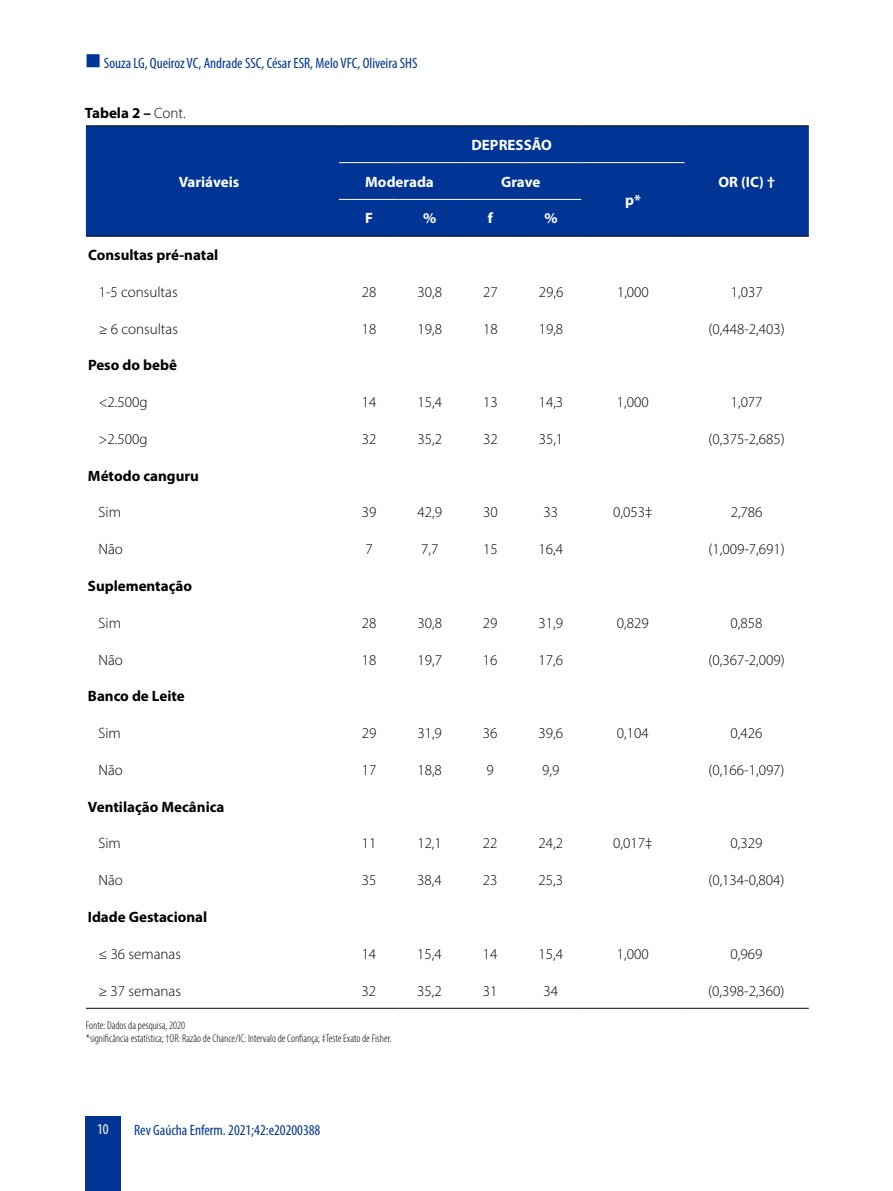
<style>
.page{position:relative;width:893px;height:1191px;background:#fff}
.page>*{position:absolute;margin:0;border:0;box-sizing:border-box;transform-origin:0 0}
.t1{font:300 15px "Myriad Pro";color:#000}
.t2{font:700 15px "Myriad Pro";color:#000}
.t3{font:condensed 15px "Myriad Pro";color:#003595}
.t4{font:700 15px "Myriad Pro";color:#fff}
.t5{font:condensed 15px "Myriad Pro";color:#fff}
.t6{font:300 condensed 11.25px/13.5px "Myriad Pro";color:#000}
.s1{font-weight:300}
</style>
<div class="page">
<div style="left:85px;top:1116px;width:36px;height:75px;background:#003595"></div>
<div style="left:86px;top:126px;width:723px;height:110px;background:#003595"></div>
<hr style="left:339px;top:236px;width:61px;height:1px;background:#000">
<hr style="left:400px;top:236px;width:60px;height:1px;background:#000">
<hr style="left:460px;top:236px;width:61px;height:1px;background:#000">
<hr style="left:521px;top:236px;width:60px;height:1px;background:#000">
<hr style="left:581px;top:236px;width:104px;height:1px;background:#000">
<hr style="left:86px;top:1008px;width:253px;height:1px;background:#000">
<hr style="left:339px;top:1008px;width:61px;height:1px;background:#000">
<hr style="left:400px;top:1008px;width:60px;height:1px;background:#000">
<hr style="left:460px;top:1008px;width:61px;height:1px;background:#000">
<hr style="left:521px;top:1008px;width:60px;height:1px;background:#000">
<hr style="left:581px;top:1008px;width:104px;height:1px;background:#000">
<hr style="left:685px;top:1008px;width:124px;height:1px;background:#000">
<hr style="left:685px;top:125px;width:124px;height:1px;background:#000">
<hr style="left:685px;top:236px;width:124px;height:1px;background:#000">
<hr style="left:339px;top:125px;width:61px;height:1px;background:#000">
<hr style="left:400px;top:125px;width:60px;height:1px;background:#000">
<hr style="left:460px;top:125px;width:61px;height:1px;background:#000">
<hr style="left:521px;top:125px;width:60px;height:1px;background:#000">
<hr style="left:581px;top:125px;width:104px;height:1px;background:#000">
<hr style="left:86px;top:125px;width:253px;height:1px;background:#000">
<hr style="left:86px;top:236px;width:253px;height:1px;background:#000">
<hr style="left:339px;top:162px;width:61px;height:1px;background:#fff">
<hr style="left:400px;top:162px;width:60px;height:1px;background:#fff">
<hr style="left:460px;top:162px;width:61px;height:1px;background:#fff">
<hr style="left:521px;top:162px;width:60px;height:1px;background:#fff">
<hr style="left:581px;top:162px;width:104px;height:1px;background:#fff">
<hr style="left:339px;top:199px;width:61px;height:1px;background:#fff">
<hr style="left:400px;top:199px;width:60px;height:1px;background:#fff">
<hr style="left:460px;top:199px;width:61px;height:1px;background:#fff">
<hr style="left:521px;top:199px;width:60px;height:1px;background:#fff">
<p class="t3" style="left:104px;top:54px;width:315px">Souza LG, Queiroz VC, Andrade SSC, César ESR, Melo VFC, Oliveira SHS</p>
<p class="t2" style="left:85px;top:103px;width:103px">Tabela 2 – <span class="s1">Cont.</span></p>
<p class="t4" style="left:179px;top:172px;width:62px">Variáveis</p>
<p class="t4" style="left:471px;top:135px;width:82px">DEPRESSÃO</p>
<p class="t4" style="left:365px;top:172px;width:70px">Moderada</p>
<p class="t4" style="left:501px;top:172px;width:41px">Grave</p>
<p class="t4" style="left:718px;top:172px;width:58px">OR (IC) †</p>
<p class="t4" style="left:625px;top:190px;width:17px">p*</p>
<p class="t4" style="left:365px;top:208px;width:9px">F</p>
<p class="t4" style="left:423px;top:208px;width:15px">%</p>
<p class="t4" style="left:488px;top:208px;width:7px">f</p>
<p class="t4" style="left:544px;top:208px;width:15px">%</p>
<p class="t2" style="left:88px;top:245px;width:132px">Consultas pré-natal</p>
<p class="t1" style="left:99px;top:283px;width:80px">1-5 consultas</p>
<p class="t1" style="left:362px;top:283px;width:16px">28</p>
<p class="t1" style="left:418px;top:283px;width:26px">30,8</p>
<p class="t1" style="left:483px;top:283px;width:16px">27</p>
<p class="t1" style="left:539px;top:283px;width:26px">29,6</p>
<p class="t1" style="left:617px;top:283px;width:33px">1,000</p>
<p class="t1" style="left:731px;top:283px;width:33px">1,037</p>
<p class="t1" style="left:99px;top:319px;width:81px">≥ 6 consultas</p>
<p class="t1" style="left:362px;top:319px;width:16px">18</p>
<p class="t1" style="left:418px;top:319px;width:26px">19,8</p>
<p class="t1" style="left:483px;top:319px;width:16px">18</p>
<p class="t1" style="left:539px;top:319px;width:26px">19,8</p>
<p class="t1" style="left:709px;top:319px;width:78px">(0,448-2,403)</p>
<p class="t2" style="left:88px;top:355px;width:90px">Peso do bebê</p>
<p class="t1" style="left:99px;top:393px;width:50px">&lt;2.500g</p>
<p class="t1" style="left:362px;top:393px;width:16px">14</p>
<p class="t1" style="left:417px;top:393px;width:26px">15,4</p>
<p class="t1" style="left:483px;top:393px;width:16px">13</p>
<p class="t1" style="left:539px;top:393px;width:26px">14,3</p>
<p class="t1" style="left:617px;top:393px;width:33px">1,000</p>
<p class="t1" style="left:731px;top:393px;width:33px">1,077</p>
<p class="t1" style="left:99px;top:430px;width:50px">&gt;2.500g</p>
<p class="t1" style="left:362px;top:430px;width:16px">32</p>
<p class="t1" style="left:417px;top:430px;width:26px">35,2</p>
<p class="t1" style="left:483px;top:430px;width:16px">32</p>
<p class="t1" style="left:539px;top:430px;width:26px">35,1</p>
<p class="t1" style="left:708px;top:430px;width:78px">(0,375-2,685)</p>
<p class="t2" style="left:88px;top:466px;width:112px">Método canguru</p>
<p class="t1" style="left:99px;top:503px;width:24px">Sim</p>
<p class="t1" style="left:362px;top:503px;width:16px">39</p>
<p class="t1" style="left:417px;top:503px;width:26px">42,9</p>
<p class="t1" style="left:483px;top:503px;width:16px">30</p>
<p class="t1" style="left:544px;top:503px;width:16px">33</p>
<p class="t1" style="left:613px;top:503px;width:41px">0,053‡</p>
<p class="t1" style="left:731px;top:503px;width:33px">2,786</p>
<p class="t1" style="left:99px;top:540px;width:26px">Não</p>
<p class="t1" style="left:365px;top:540px;width:9px">7</p>
<p class="t1" style="left:421px;top:540px;width:19px">7,7</p>
<p class="t1" style="left:483px;top:540px;width:16px">15</p>
<p class="t1" style="left:539px;top:540px;width:26px">16,4</p>
<p class="t1" style="left:708px;top:540px;width:78px">(1,009-7,691)</p>
<p class="t2" style="left:88px;top:576px;width:106px">Suplementação</p>
<p class="t1" style="left:99px;top:614px;width:24px">Sim</p>
<p class="t1" style="left:362px;top:614px;width:16px">28</p>
<p class="t1" style="left:417px;top:614px;width:26px">30,8</p>
<p class="t1" style="left:483px;top:614px;width:16px">29</p>
<p class="t1" style="left:539px;top:614px;width:26px">31,9</p>
<p class="t1" style="left:617px;top:614px;width:33px">0,829</p>
<p class="t1" style="left:731px;top:614px;width:33px">0,858</p>
<p class="t1" style="left:99px;top:650px;width:26px">Não</p>
<p class="t1" style="left:362px;top:650px;width:16px">18</p>
<p class="t1" style="left:417px;top:650px;width:26px">19,7</p>
<p class="t1" style="left:483px;top:650px;width:16px">16</p>
<p class="t1" style="left:539px;top:650px;width:26px">17,6</p>
<p class="t1" style="left:708px;top:650px;width:78px">(0,367-2,009)</p>
<p class="t2" style="left:88px;top:686px;width:98px">Banco de Leite</p>
<p class="t1" style="left:99px;top:724px;width:24px">Sim</p>
<p class="t1" style="left:362px;top:724px;width:16px">29</p>
<p class="t1" style="left:417px;top:724px;width:26px">31,9</p>
<p class="t1" style="left:483px;top:724px;width:16px">36</p>
<p class="t1" style="left:539px;top:724px;width:26px">39,6</p>
<p class="t1" style="left:617px;top:724px;width:33px">0,104</p>
<p class="t1" style="left:731px;top:724px;width:33px">0,426</p>
<p class="t1" style="left:99px;top:761px;width:26px">Não</p>
<p class="t1" style="left:362px;top:761px;width:16px">17</p>
<p class="t1" style="left:417px;top:761px;width:26px">18,8</p>
<p class="t1" style="left:487px;top:761px;width:9px">9</p>
<p class="t1" style="left:542px;top:761px;width:19px">9,9</p>
<p class="t1" style="left:708px;top:761px;width:78px">(0,166-1,097)</p>
<p class="t2" style="left:88px;top:797px;width:138px">Ventilação Mecânica</p>
<p class="t1" style="left:98px;top:834px;width:24px">Sim</p>
<p class="t1" style="left:362px;top:834px;width:16px">11</p>
<p class="t1" style="left:417px;top:834px;width:26px">12,1</p>
<p class="t1" style="left:483px;top:834px;width:16px">22</p>
<p class="t1" style="left:538px;top:834px;width:26px">24,2</p>
<p class="t1" style="left:613px;top:834px;width:41px">0,017‡</p>
<p class="t1" style="left:730px;top:834px;width:33px">0,329</p>
<p class="t1" style="left:98px;top:871px;width:26px">Não</p>
<p class="t1" style="left:362px;top:871px;width:16px">35</p>
<p class="t1" style="left:417px;top:871px;width:26px">38,4</p>
<p class="t1" style="left:483px;top:871px;width:16px">23</p>
<p class="t1" style="left:538px;top:871px;width:26px">25,3</p>
<p class="t1" style="left:708px;top:871px;width:78px">(0,134-0,804)</p>
<p class="t2" style="left:88px;top:907px;width:121px">Idade Gestacional</p>
<p class="t1" style="left:98px;top:944px;width:84px">≤ 36 semanas</p>
<p class="t1" style="left:362px;top:944px;width:16px">14</p>
<p class="t1" style="left:417px;top:944px;width:26px">15,4</p>
<p class="t1" style="left:483px;top:944px;width:16px">14</p>
<p class="t1" style="left:538px;top:944px;width:26px">15,4</p>
<p class="t1" style="left:617px;top:944px;width:33px">1,000</p>
<p class="t1" style="left:730px;top:944px;width:33px">0,969</p>
<p class="t1" style="left:98px;top:981px;width:84px">≥ 37 semanas</p>
<p class="t1" style="left:362px;top:981px;width:16px">32</p>
<p class="t1" style="left:417px;top:981px;width:26px">35,2</p>
<p class="t1" style="left:483px;top:981px;width:16px">31</p>
<p class="t1" style="left:543px;top:981px;width:16px">34</p>
<p class="t1" style="left:708px;top:981px;width:78px">(0,398-2,360)</p>
<p class="t6" style="left:86px;top:1018px;width:307px">Fonte: Dados da pesquisa, 2020<br>*significância estatística; †OR: Razão de Chance/IC: Intervalo de Confiança; ‡Teste Exato de Fisher.</p>
<p class="t5" style="left:97px;top:1120px;width:13px">10</p>
<p class="t3" style="left:134px;top:1121px;width:188px">Rev Gaúcha Enferm. 2021;42:e20200388</p>
</div>
